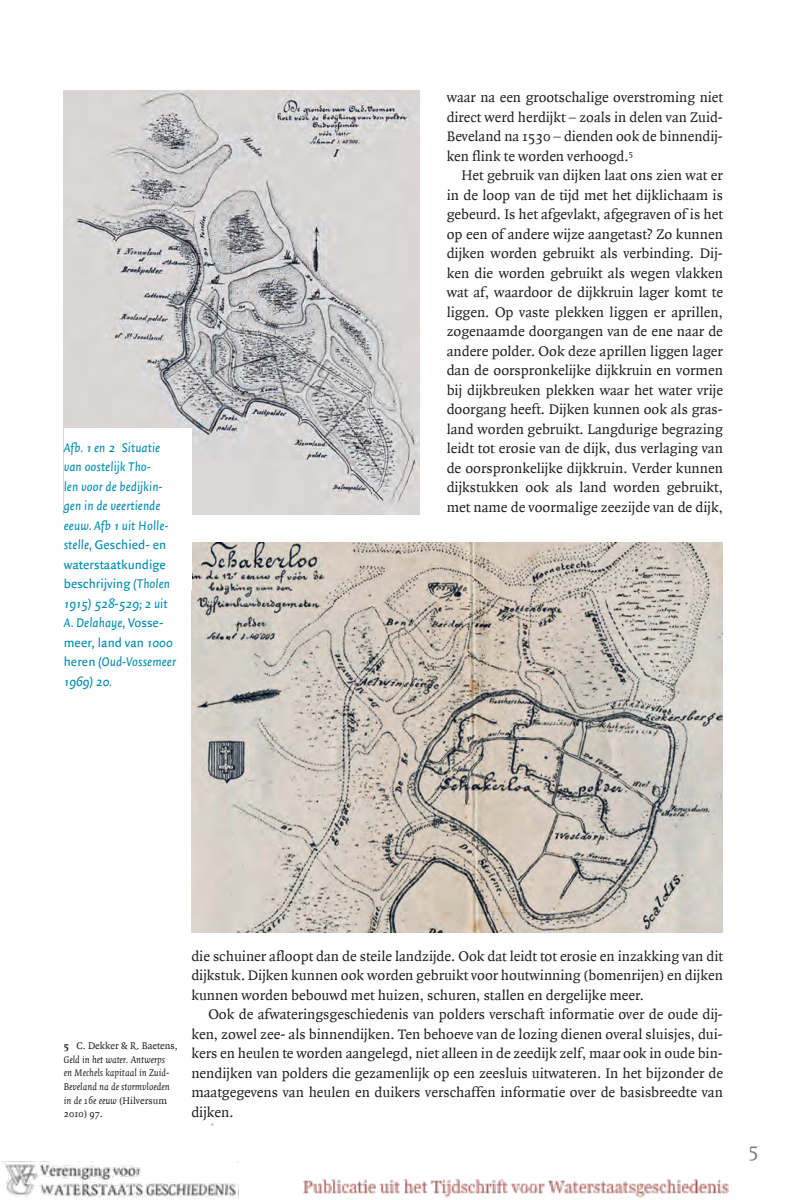
<style>
.page{position:relative;width:808px;height:1200px;background:#fff}
.page>*{position:absolute;margin:0;border:0;box-sizing:border-box;transform-origin:0 0}
.t1{font:21px "Quadraat Sc Offc";color:#808285}
.t2{font:15px/19.5px "Quadraat Offc";color:#231f20;text-align:justify}
.t3{font:italic 13.5px/19.5px "Quadraat Sans Offc";color:#008bb0}
.t4{font:13.5px "Quadraat Sans Sc Offc";color:#008bb0}
.t5{font:italic 10.5px/13.5px "Quadraat Offc";color:#231f20}
.t6{font:10.5px "Quadraat Sc Offc";color:#231f20}
.s1{font-family:"Quadraat Sans Sc Offc";font-style:normal}
.s2{font-style:normal}
.s3{font-family:"Quadraat Sans Offc";font-style:italic}
.s4{font-family:"Quadraat Sc Offc"}
.s5{font-family:"Quadraat Sc Offc";font-weight:700;font-style:normal}
.s6{font-family:"Quadraat Offc"}
</style>
<div class="page">
<img style="left:2px;top:90px;width:727px;height:1107px">
<p class="t3" style="left:64px;top:438px;width:108px">Afb. <span class="s1">1</span> en <span class="s1">2</span> Situatie van oostelijk Tho-<br>len voor de bedijkin&shy;gen in de veertiende eeuw. Afb <span class="s1">1</span> uit Holle&shy;stelle, <span class="s2">Geschied- en waterstaatkundige beschrijving</span> (Tholen</p>
<p class="t4" style="left:64px;top:595px;width:105px">1915<span class="s3">)</span> 528<span class="s3">-</span>529<span class="s3">;</span> 2 <span class="s3">uit</span></p>
<p class="t3" style="left:64px;top:613px;width:114px">A. Delahaye, <span class="s2">Vosse&shy;meer, land van</span> <span class="s1">1000 </span><span class="s2">heren</span> (Oud-Vossemeer</p>
<p class="t4" style="left:64px;top:673px;width:50px">1969<span class="s3">)</span> 20<span class="s3">.</span></p>
<p class="t2" style="left:447px;top:88px;width:278px">waar na een grootschalige overstroming niet direct werd herdijkt – zoals in delen van Zuid-Beveland na <span class="s4">1530</span> – dienden ook de binnendij&shy;ken flink te worden verhoogd.<sup>5</sup></p>
<p class="t2" style="left:447px;top:166px;width:278px;text-indent:15px">Het gebruik van dijken laat ons zien wat er in de loop van de tijd met het dijklichaam is gebeurd. Is het afgevlakt, afgegraven of is het op een of andere wijze aangetast? Zo kunnen dijken worden gebruikt als verbinding. Dij&shy;ken die worden gebruikt als wegen vlakken wat af, waardoor de dijkkruin lager komt te liggen. Op vaste plekken liggen er aprillen, zogenaamde doorgangen van de ene naar de andere polder. Ook deze aprillen liggen lager dan de oorspronkelijke dijkkruin en vormen bij dijkbreuken plekken waar het water vrije doorgang heeft. Dijken kunnen ook als gras&shy;land worden gebruikt. Langdurige begrazing leidt tot erosie van de dijk, dus verlaging van de oorspronkelijke dijkkruin. Verder kunnen dijkstukken ook als land worden gebruikt, met name de voormalige zeezijde van de dijk,</p>
<p class="t5" style="left:64px;top:1039px;width:116px"><span class="s5">5</span> <span class="s2">C. Dekker &amp; R. Baetens,<br></span>Geld in het water. Antwerps<br>en Mechels kapitaal in Zuid-<br>Beveland na de stormvloeden in de <span class="s4">16</span>e eeuw <span class="s2">(Hilversum</span></p>
<p class="t6" style="left:64px;top:1107px;width:41px">2010<span class="s6">)</span> 97<span class="s6">.</span></p>
<p class="t2" style="left:191px;top:946px;width:533px">die schuiner afloopt dan de steile landzijde. Ook dat leidt tot erosie en inzakking van dit dijkstuk. Dijken kunnen ook worden gebruikt voor houtwinning (bomenrijen) en dijken kunnen worden bebouwd met huizen, schuren, stallen en dergelijke meer.</p>
<p class="t2" style="left:191px;top:1004px;width:533px;text-indent:17px">Ook de afwateringsgeschiedenis van polders verschaft informatie over de oude dij&shy;ken, zowel zee- als binnendijken. Ten behoeve van de lozing dienen overal sluisjes, dui&shy;kers en heulen te worden aangelegd, niet alleen in de zeedijk zelf, maar ook in oude bin&shy;nendijken van polders die gezamenlijk op een zeesluis uitwateren. In het bijzonder de maatgegevens van heulen en duikers verschaffen informatie over de basisbreedte van dijken.</p>
<h1 class="t1" style="left:748px;top:1137px;width:12px">5</h1>
</div>
